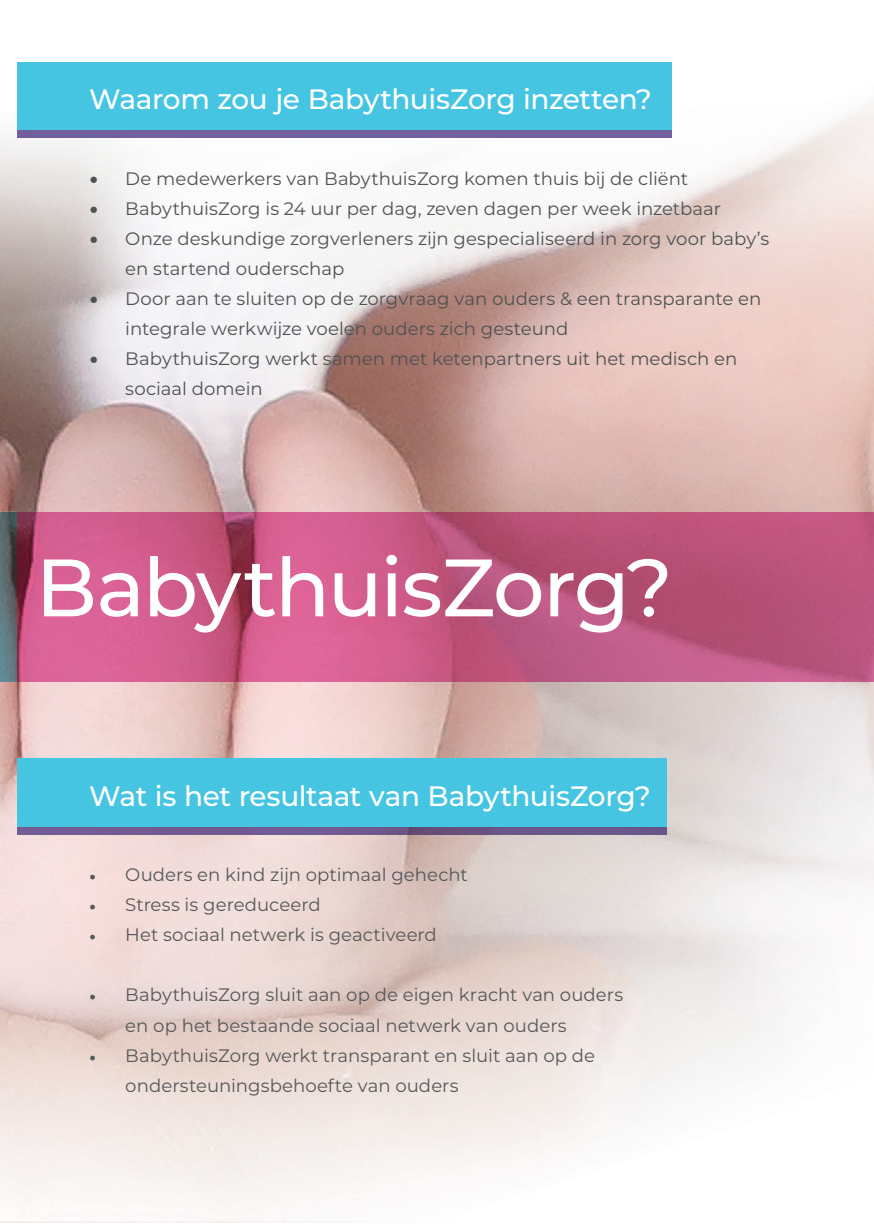
<style>
.page{position:relative;width:874px;height:1225px;background:#fff}
.page>*{position:absolute;margin:0;border:0;box-sizing:border-box;transform-origin:0 0}
.t1{font:500 81.2px "Montserrat";letter-spacing:-.025em;color:#fff}
.t2{font:500 28px "Montserrat";letter-spacing:-.02em;color:#fff}
.t3{font:18px/30px "Montserrat";color:#4f5252}
.t4{font:18px/30px "Montserrat";color:#57585a}
.s1{font-family:"Minion Pro";font-size:24px}
.s2{font-family:"Minion Pro"}
</style>
<div class="page">
<svg style="left:0;top:1222px;width:316px;height:1px"></svg>
<img style="left:0;top:62px;width:873px;height:1160px">
<div style="left:17px;top:758px;width:649px;height:69px;background:#46c5e2"></div>
<img style="left:17px;top:827px;width:649px;height:7px">
<div style="left:17px;top:62px;width:654px;height:69px;background:#46c5e2"></div>
<div style="left:17px;top:131px;width:654px;height:7px;background:#72619e"></div>
<h2 class="t2" style="left:89px;top:80px;width:564px">Waarom zou je BabythuisZorg inzetten?</h2>
<p class="t3" style="left:89px;top:163px;width:600px"><span class="s1">•</span> De medewerkers van BabythuisZorg komen thuis bij de cliënt</p>
<p class="t3" style="left:89px;top:193px;width:633px"><span class="s1">•</span> BabythuisZorg is 24 uur per dag, zeven dagen per week inzetbaar</p>
<p class="t3" style="left:125px;top:223px;width:645px;text-indent:-36px"><span class="s1">•</span> Onze deskundige zorgverleners zijn gespecialiseerd in zorg voor baby’s en startend ouderschap</p>
<p class="t3" style="left:125px;top:283px;width:637px;text-indent:-36px"><span class="s1">•</span> Door aan te sluiten op de zorgvraag van ouders &amp; een transparante en integrale werkwijze voelen ouders zich gesteund</p>
<p class="t3" style="left:125px;top:343px;width:613px;text-indent:-36px"><span class="s1">•</span> BabythuisZorg werkt samen met ketenpartners uit het medisch en sociaal domein</p>
<h1 class="t1" style="left:35px;top:531px;width:638px">BabythuisZorg?</h1>
<h2 class="t2" style="left:89px;top:776px;width:563px">Wat is het resultaat van BabythuisZorg?</h2>
<p class="t4" style="left:89px;top:859px;width:380px"><span class="s2">•</span> Ouders en kind zijn optimaal gehecht</p>
<p class="t4" style="left:89px;top:889px;width:233px"><span class="s2">•</span> Stress is gereduceerd</p>
<p class="t4" style="left:89px;top:919px;width:349px"><span class="s2">•</span> Het sociaal netwerk is geactiveerd</p>
<p class="t4" style="left:125px;top:979px;width:499px;text-indent:-36px"><span class="s2">•</span> BabythuisZorg sluit aan op de eigen kracht van ouders en op het bestaande sociaal netwerk van ouders</p>
<p class="t4" style="left:125px;top:1039px;width:471px;text-indent:-36px"><span class="s2">•</span> BabythuisZorg werkt transparant en sluit aan op de ondersteuningsbehoefte van ouders</p>
</div>
